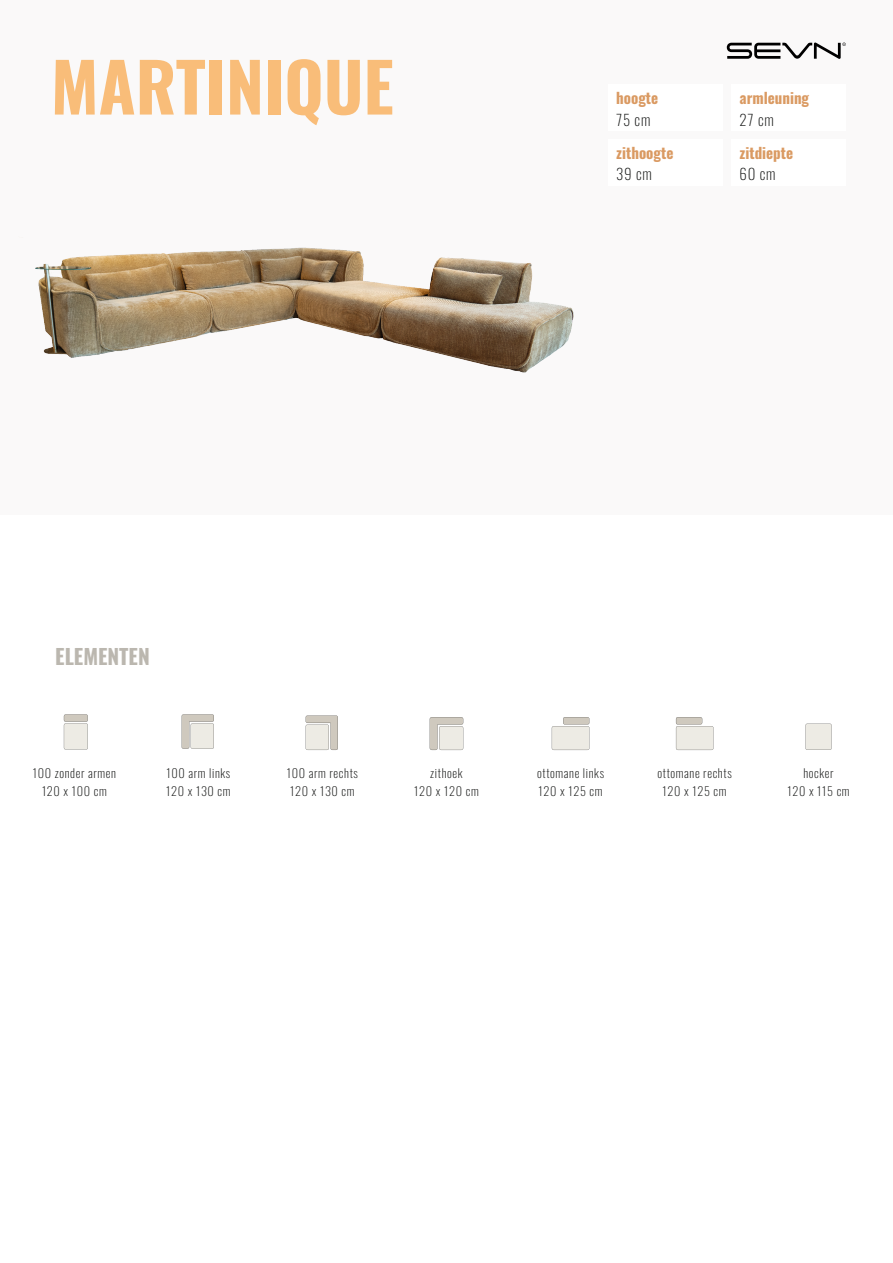
<style>
.page{position:relative;width:893px;height:1263px;background:#fff}
.page>*{position:absolute;margin:0;border:0;box-sizing:border-box;transform-origin:0 0}
.t1{font:700 67.5px "Oswald";color:#f9bd79}
.t2{font:700 21px "Oswald";color:#bbb7af}
.t3{font:700 15px "Oswald";color:#da9a62}
.t4{font:200 15px "Oswald";letter-spacing:.05em;color:#131413}
.t5{font:200 12px "Oswald";letter-spacing:.05em;color:#131413}
</style>
<div class="page">
<div style="left:0;top:0;width:893px;height:514px;background:#faf9f9"></div>
<img style="left:35px;top:247px;width:539px;height:126px">
<div style="left:608px;top:84px;width:114px;height:47px;background:#fff"></div>
<div style="left:608px;top:139px;width:114px;height:47px;background:#fff"></div>
<div style="left:731px;top:139px;width:115px;height:47px;background:#fff"></div>
<svg style="left:727px;top:43px;width:119px;height:16px"></svg>
<div style="left:731px;top:84px;width:115px;height:47px;background:#fff"></div>
<svg style="left:64px;top:714px;width:24px;height:36px"></svg>
<svg style="left:552px;top:717px;width:37px;height:33px"></svg>
<svg style="left:676px;top:717px;width:37px;height:33px"></svg>
<svg style="left:430px;top:717px;width:33px;height:33px"></svg>
<svg style="left:182px;top:714px;width:32px;height:35px"></svg>
<svg style="left:306px;top:715px;width:32px;height:35px"></svg>
<svg style="left:805px;top:724px;width:27px;height:26px"></svg>
<p class="t1" style="left:51px;top:52px;width:344px">MARTINIQUE</p>
<p class="t3" style="left:616px;top:90px;width:43px">hoogte</p>
<p class="t3" style="left:616px;top:145px;width:59px">zithoogte</p>
<p class="t3" style="left:739px;top:145px;width:55px">zitdiepte</p>
<p class="t3" style="left:739px;top:90px;width:71px">armleuning</p>
<p class="t4" style="left:739px;top:106px;width:36px">27 cm</p>
<p class="t4" style="left:616px;top:106px;width:36px">75 cm</p>
<p class="t4" style="left:616px;top:161px;width:37px">39 cm</p>
<p class="t4" style="left:739px;top:161px;width:38px">60 cm</p>
<p class="t2" style="left:55px;top:645px;width:96px">ELEMENTEN</p>
<p class="t5" style="left:33px;top:762px;width:85px">100 zonder armen</p>
<p class="t5" style="left:42px;top:780px;width:66px">120 x 100 cm</p>
<p class="t5" style="left:166px;top:762px;width:65px">100 arm links</p>
<p class="t5" style="left:166px;top:780px;width:66px">120 x 130 cm</p>
<p class="t5" style="left:287px;top:762px;width:73px">100 arm rechts</p>
<p class="t5" style="left:290px;top:780px;width:66px">120 x 130 cm</p>
<p class="t5" style="left:430px;top:762px;width:34px">zithoek</p>
<p class="t5" style="left:414px;top:780px;width:66px">120 x 120 cm</p>
<p class="t5" style="left:537px;top:762px;width:68px">ottomane links</p>
<p class="t5" style="left:539px;top:780px;width:65px">120 x 125 cm</p>
<p class="t5" style="left:657px;top:762px;width:76px">ottomane rechts</p>
<p class="t5" style="left:663px;top:780px;width:65px">120 x 125 cm</p>
<p class="t5" style="left:803px;top:762px;width:32px">hocker</p>
<p class="t5" style="left:787px;top:780px;width:64px">120 x 115 cm</p>
</div>
